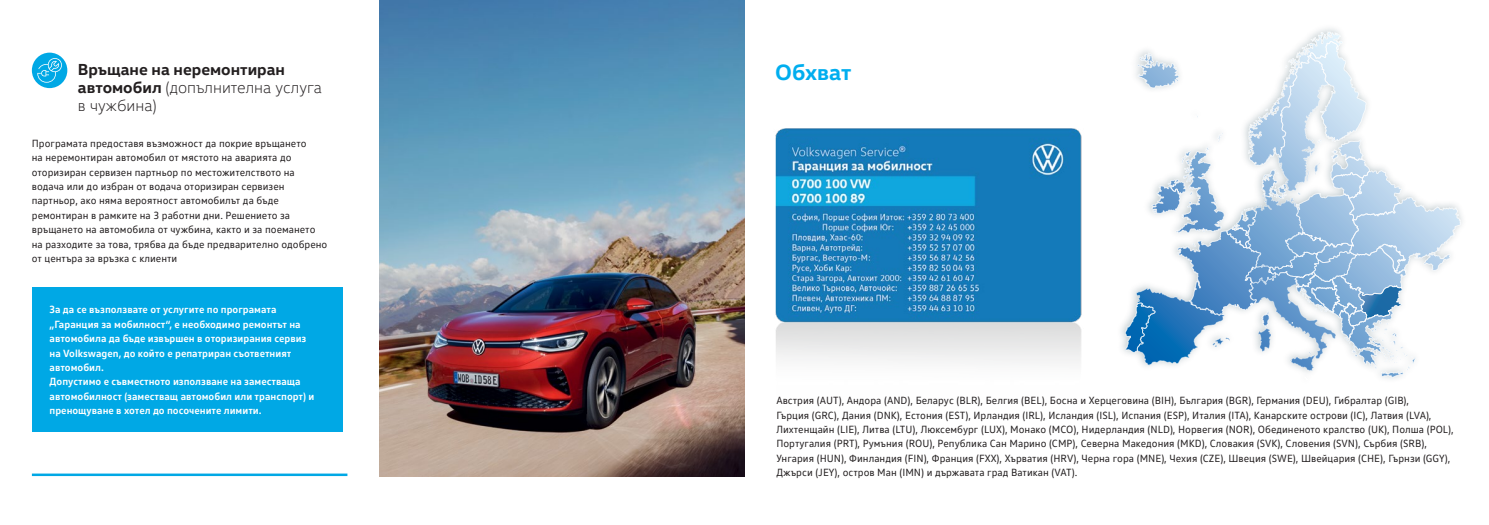
<style>
.page{position:relative;width:1489px;height:525px;background:#fff}
.page>*{position:absolute;margin:0;border:0;box-sizing:border-box;transform-origin:0 0}
.t1{font:700 22.5px "VW Head";color:#00aeef}
.t2{font:700 16.25px/17.9px "VW Head";color:#231f20}
.t3{font:10.62px/14.4px "VW Text";color:#231f20}
.t4{font:700 10.62px/14.4px "VW Text";color:#fff}
.s1{font-weight:300}
</style>
<div class="page">
<svg style="left:1124px;top:32px;width:336px;height:347px"></svg>
<img style="left:775px;top:128px;width:307px;height:235px">
<img style="left:380px;top:0;width:364px;height:476px">
<div style="left:32px;top:287px;width:310px;height:144px;background:#00a8e5"></div>
<div style="left:32px;top:53px;width:35px;height:35px;background:#00a8e5;border-radius:50%"></div>
<svg style="left:37px;top:58px;width:25px;height:25px"></svg>
<hr style="left:32px;top:473px;width:315px;height:3px;background:#00a8e5">
<h2 class="t2" style="left:78px;top:60px;width:245px">Връщане на неремонтиран автомобил <span class="s1">(допълнителна услуга в чужбина)</span></h2>
<p class="t3" style="left:32px;top:136px;width:297px">Програмата предоставя възможност да покрие връщането<br>на неремонтиран автомобил от мястото на аварията до оторизиран сервизен партньор по местожителството на водача или до избран от водача оторизиран сервизен партньор, ако няма вероятност автомобилът да бъде ремонтиран в рамките на 3 работни дни. Решението за връщането на автомобила от чужбина, както и за поемането на разходите за това, трябва да бъде предварително одобрено от центъра за връзка с клиенти</p>
<p class="t4" style="left:50px;top:302px;width:266px">За да се възползвате от услугите по програмата „Гаранция за мобилност“, e необходимо ремонтът на автомобила да бъде извършен в оторизирания сервиз на Volkswagen, до който е репатриран съответният автомобил.<br>Допустимо е съвместното използване на заместваща автомобилност (заместващ автомобил или транспорт) и пренощуване в хотел до посочените лимити.</p>
<h1 class="t1" style="left:775px;top:58px;width:78px">Обхват</h1>
<p class="t3" style="left:776px;top:393px;width:679px">Австрия (AUT), Андора (AND), Беларус (BLR), Белгия (BEL), Босна и Херцеговина (BIH), България (BGR), Германия (DEU), Гибралтар (GIB),<br>Гърция (GRC), Дания (DNK), Естония (EST), Ирландия (IRL), Исландия (ISL), Испания (ESP), Италия (ITA), Канарските острови (IC), Латвия (LVA), Лихтенщайн (LIE), Литва (LTU), Люксембург (LUX), Монако (MCO), Нидерландия (NLD), Норвегия (NOR), Обединеното кралство (UK), Полша (POL), Португалия (PRT), Румъния (ROU), Република Сан Марино (СМР), Северна Македония (MKD), Словакия (SVK), Словения (SVN), Сърбия (SRB), Унгария (HUN), Финландия (FIN), Франция (FXX), Хърватия (HRV), Черна гора (MNE), Чехия (CZE), Швеция (SWE), Швейцария (CHE), Гърнзи (GGY), Джърси (JEY), остров Ман (IMN) и държавата град Ватикан (VAT).</p>
</div>
